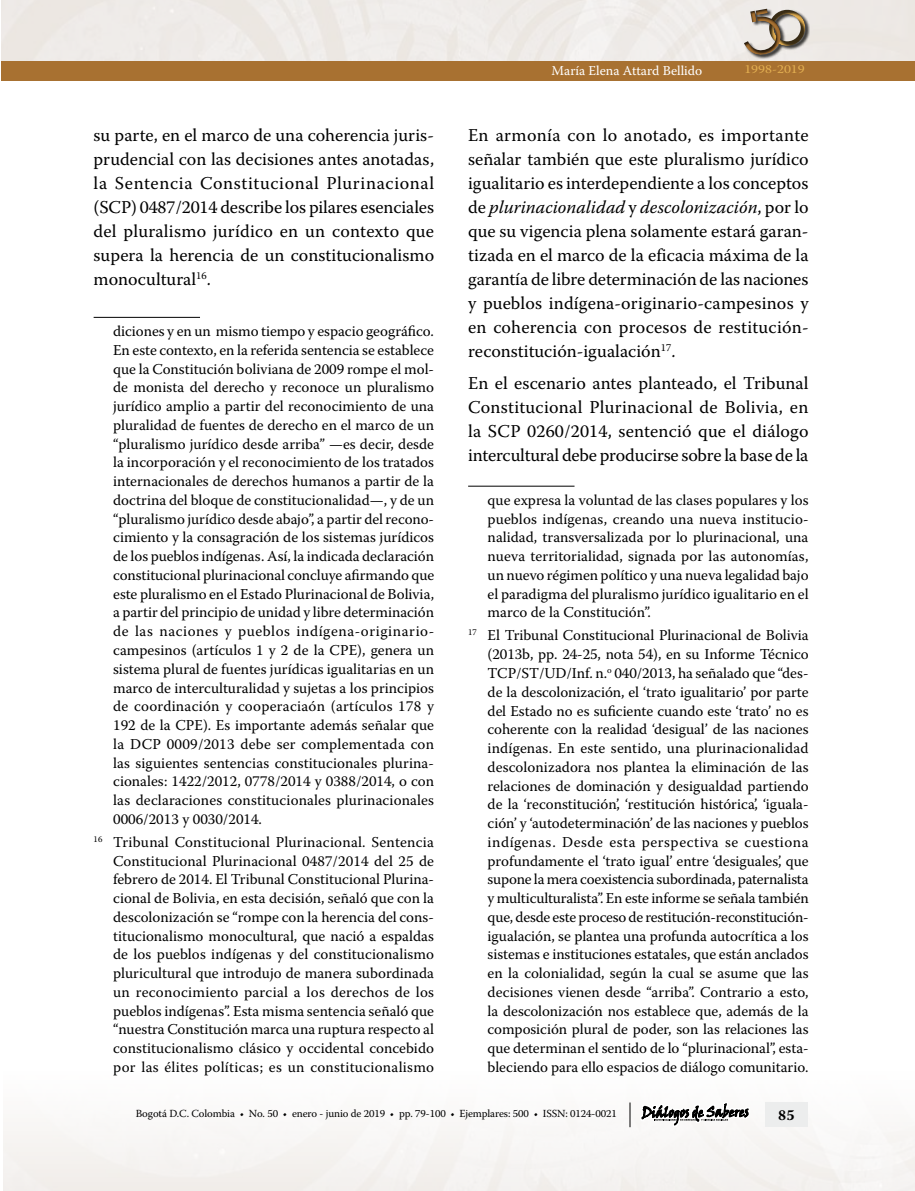
<style>
.page{position:relative;width:915px;height:1191px;background:#fff}
.page>*{position:absolute;margin:0;border:0;box-sizing:border-box;transform-origin:0 0}
.t1{font:18px/24px "Warnock Pro";color:#000;text-align:justify}
.t2{font:15px/18.8px "Warnock Pro";color:#000;text-align:justify}
.t3{font:700 15px "Warnock Pro";color:#000}
.t4{font:13.5px "Warnock Pro";color:#fff}
.t5{font:12.15px "Warnock Pro";color:#e2ae51;scale:1.13 1}
.t6{font:10.8px "Warnock Pro";letter-spacing:-.01em;color:#000}
.s1{font-style:italic}
</style>
<div class="page">
<div style="left:2px;top:61px;width:912px;height:19px;background:#a87131"></div>
<div style="left:744px;top:9px;width:65px;height:50px;background:#000;opacity:.75"></div>
<div style="left:768px;top:8px;width:39px;height:39px;background:#000;opacity:.75"></div>
<div style="left:742px;top:6px;width:39px;height:49px;background:#000;opacity:.75"></div>
<div style="left:764px;top:1102px;width:43px;height:24px;background:#eceded"></div>
<svg style="left:640px;top:1102px;width:109px;height:25px"></svg>
<svg style="left:629px;top:1102px;width:1px;height:25px"></svg>
<hr style="left:94px;top:317px;width:106px;height:1px;background:#000">
<hr style="left:468px;top:486px;width:106px;height:1px;background:#000">
<p class="t1" style="left:94px;top:123px;width:342px">su parte, en el marco de una coherencia juris&shy;prudencial con las decisiones antes anotadas, la Sentencia Constitucional Plurinacional (SCP) 0487/2014 describe los pilares esenciales del pluralismo jurídico en un contexto que supera la herencia de un constitucionalismo monocultural<sup>16</sup>.</p>
<p class="t2" style="left:113px;top:321px;width:322px">diciones y en un mismo tiempo y espacio geográfico.<br>En este contexto, en la referida sentencia se establece que la Constitución boliviana de 2009 rompe el mol&shy;de monista del derecho y reconoce un pluralismo jurídico amplio a partir del reconocimiento de una pluralidad de fuentes de derecho en el marco de un “pluralismo jurídico desde arriba” —es decir, desde la incorporación y el reconocimiento de los tratados internacionales de derechos humanos a partir de la doctrina del bloque de constitucionalidad—, y de un “pluralismo jurídico desde abajo”, a partir del recono&shy;cimiento y la consagración de los sistemas jurídicos de los pueblos indígenas. Así, la indicada declaración constitucional plurinacional concluye afirmando que este pluralismo en el Estado Plurinacional de Bolivia, a partir del principio de unidad y libre determinación de las naciones y pueblos indígena-originario&shy;campesinos (artículos 1 y 2 de la CPE), genera un sistema plural de fuentes jurídicas igualitarias en un marco de interculturalidad y sujetas a los principios de coordinación y cooperaciaón (artículos 178 y 192 de la CPE). Es importante además señalar que la DCP 0009/2013 debe ser complementada con las siguientes sentencias constitucionales plurina&shy;cionales: 1422/2012, 0778/2014 y 0388/2014, o con las declaraciones constitucionales plurinacionales 0006/2013 y 0030/2014.</p>
<p class="t2" style="left:113px;top:832px;width:322px;text-indent:-19px"><sup>16</sup> Tribunal Constitucional Plurinacional. Sentencia Constitucional Plurinacional 0487/2014 del 25 de febrero de 2014. El Tribunal Constitucional Plurina&shy;cional de Bolivia, en esta decisión, señaló que con la descolonización se “rompe con la herencia del cons&shy;titucionalismo monocultural, que nació a espaldas de los pueblos indígenas y del constitucionalismo pluricultural que introdujo de manera subordinada un reconocimiento parcial a los derechos de los pueblos indígenas”. Esta misma sentencia señaló que “nuestra Constitución marca una ruptura respecto al constitucionalismo clásico y occidental concebido por las élites políticas; es un constitucionalismo</p>
<p class="t4" style="left:551px;top:62px;width:152px">María Elena Attard Bellido</p>
<p class="t5" style="left:744px;top:62px;width:55px">1998-2019</p>
<p class="t1" style="left:468px;top:123px;width:342px">En armonía con lo anotado, es importante señalar también que este pluralismo jurídico igualitario es interdependiente a los conceptos de <span class="s1">plurinacionalidad</span> y <span class="s1">descolonización</span>, por lo que su vigencia plena solamente estará garan&shy;tizada en el marco de la eficacia máxima de la garantía de libre determinación de las naciones y pueblos indígena-originario-campesinos y en coherencia con procesos de restitución&shy;reconstitución-igualación<sup>17</sup>.</p>
<p class="t1" style="left:468px;top:371px;width:342px">En el escenario antes planteado, el Tribunal Constitucional Plurinacional de Bolivia, en la SCP 0260/2014, sentenció que el diálogo intercultural debe producirse sobre la base de la</p>
<p class="t2" style="left:487px;top:490px;width:322px">que expresa la voluntad de las clases populares y los pueblos indígenas, creando una nueva institucio&shy;nalidad, transversalizada por lo plurinacional, una nueva territorialidad, signada por las autonomías, un nuevo régimen político y una nueva legalidad bajo el paradigma del pluralismo jurídico igualitario en el marco de la Constitución”.</p>
<p class="t2" style="left:487px;top:626px;width:322px;text-indent:-20px"><sup>17</sup> El Tribunal Constitucional Plurinacional de Bolivia (2013b, pp. 24-25, nota 54), en su Informe Técnico TCP/ST/UD/Inf. n.<sup>o</sup> 040/2013, ha señalado que “des&shy;de la descolonización, el ‘trato igualitario’ por parte del Estado no es suficiente cuando este ‘trato’ no es coherente con la realidad ‘desigual’ de las naciones indígenas. En este sentido, una plurinacionalidad descolonizadora nos plantea la eliminación de las relaciones de dominación y desigualdad partiendo de la ‘reconstitución’, ‘restitución histórica’, ‘iguala&shy;ción’ y ‘autodeterminación’ de las naciones y pueblos indígenas. Desde esta perspectiva se cuestiona profundamente el ‘trato igual’ entre ‘desiguales’, que supone la mera coexistencia subordinada, paternalista y multiculturalista”. En este informe se señala también que, desde este proceso de restitución-reconstitución&shy;igualación, se plantea una profunda autocrítica a los sistemas e instituciones estatales, que están anclados en la colonialidad, según la cual se asume que las decisiones vienen desde “arriba”. Contrario a esto, la descolonización nos establece que, además de la composición plural de poder, son las relaciones las que determinan el sentido de lo “plurinacional”, esta&shy;bleciendo para ello espacios de diálogo comunitario.</p>
<p class="t6" style="left:136px;top:1107px;width:482px">Bogotá D.C. Colombia • No. 50 • enero - junio de 2019 • pp. 79-100 • Ejemplares: 500 • ISSN: 0124-0021</p>
<p class="t3" style="left:778px;top:1106px;width:18px">85</p>
</div>
